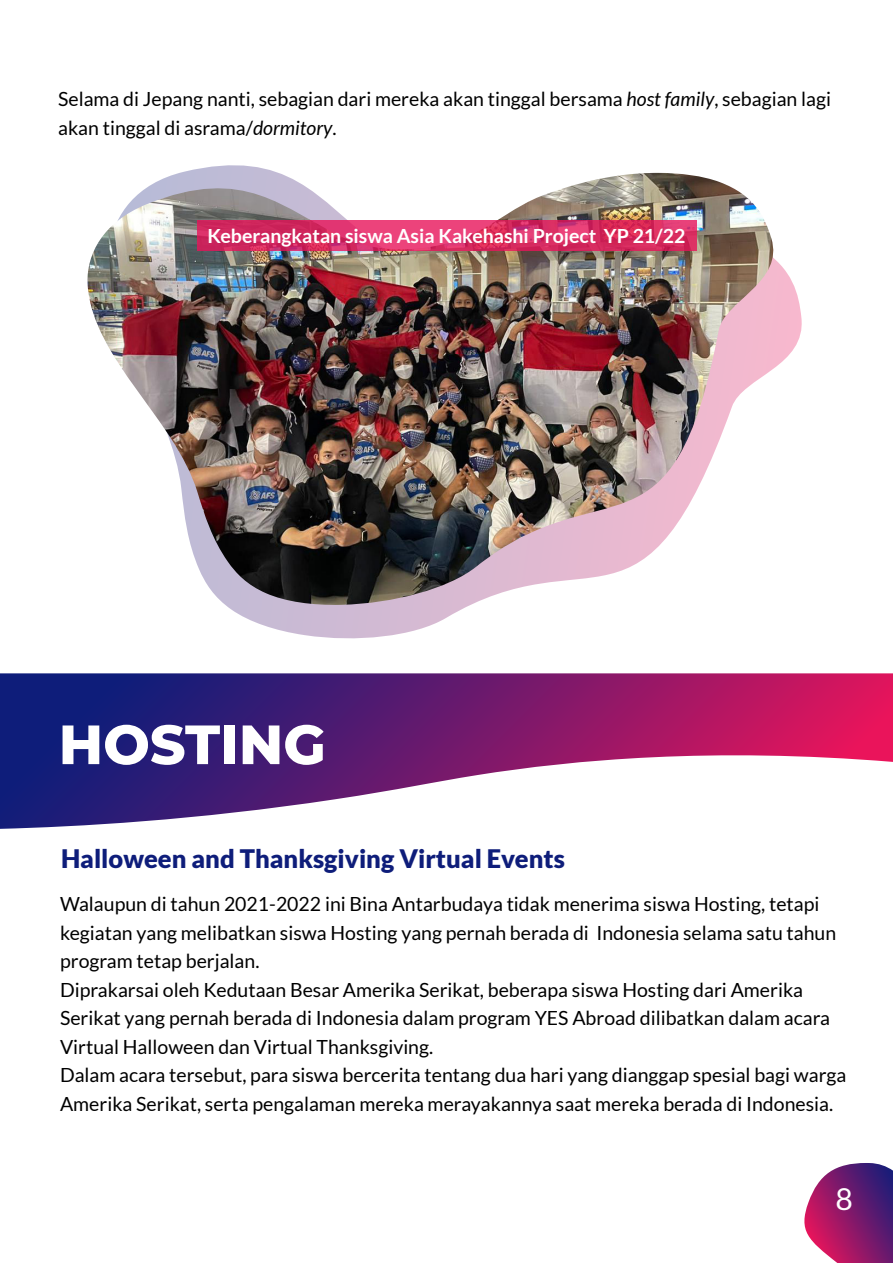
<style>
.page{position:relative;width:893px;height:1263px;background:#fff}
.page>*{position:absolute;margin:0;border:0;box-sizing:border-box;transform-origin:0 0}
.t1{font:800 55.2px "Montserrat";color:#fff}
.t2{font:30.15px "Lato";color:#fff}
.t3{font:900 25.5px "Lato";color:#0e1d7a}
.t4{font:19.5px/28.5px "Lato";color:#000}
.t5{font:700 19.5px "Lato";color:#fff}
.s1{font-style:italic}
</style>
<div class="page">
<svg style="left:226px;top:265px;width:576px;height:373px"></svg>
<img style="left:87px;top:165px;width:694px;height:440px">
<svg style="left:804px;top:1163px;width:89px;height:100px;background:#913a80"></svg>
<svg style="left:0;top:673px;width:893px;height:156px"></svg>
<svg style="left:197px;top:221px;width:499px;height:30px;background:#da2f66"></svg>
<p class="t4" style="left:58px;top:85px;width:774px">Selama di Jepang nanti, sebagian dari mereka akan tinggal bersama <span class="s1">host family</span>, sebagian lagi akan tinggal di asrama/<span class="s1">dormitory</span>.</p>
<p class="t5" style="left:207px;top:225px;width:480px">Keberangkatan siswa Asia Kakehashi Project YP 21/22</p>
<h1 class="t1" style="left:59px;top:704px;width:269px">HOSTING</h1>
<h3 class="t3" style="left:61px;top:844px;width:505px">Halloween and Thanksgiving Virtual Events</h3>
<p class="t4" style="left:60px;top:890px;width:788px">Walaupun di tahun 2021-2022 ini Bina Antarbudaya tidak menerima siswa Hosting, tetapi kegiatan yang melibatkan siswa Hosting yang pernah berada di Indonesia selama satu tahun program tetap berjalan.<br>Diprakarsai oleh Kedutaan Besar Amerika Serikat, beberapa siswa Hosting dari Amerika Serikat yang pernah berada di Indonesia dalam program YES Abroad dilibatkan dalam acara Virtual Halloween dan Virtual Thanksgiving.<br>Dalam acara tersebut, para siswa bercerita tentang dua hari yang dianggap spesial bagi warga Amerika Serikat, serta pengalaman mereka merayakannya saat mereka berada di Indonesia.</p>
<h2 class="t2" style="left:835px;top:1182px;width:19px">8</h2>
</div>
